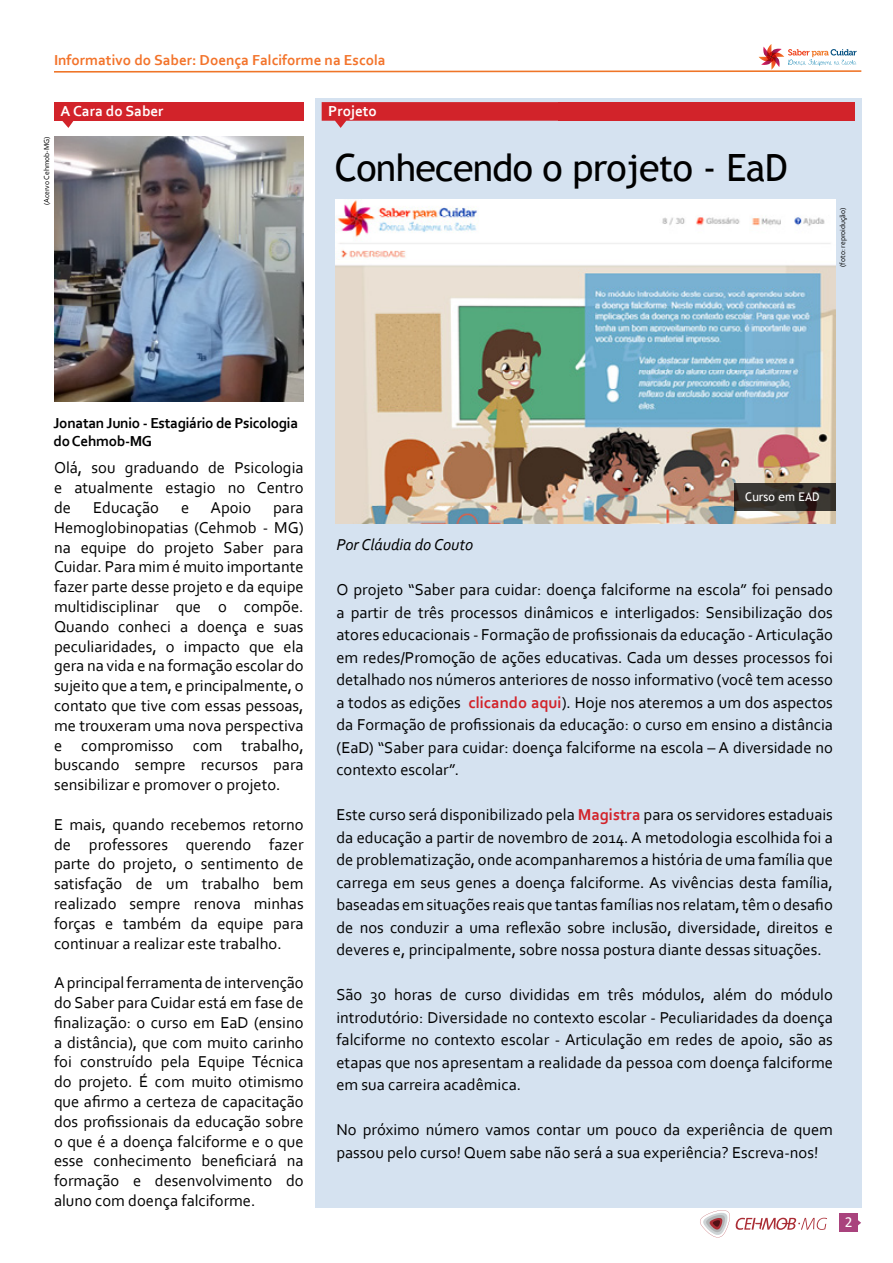
<style>
.page{position:relative;width:893px;height:1263px;background:#fff}
.page>*{position:absolute;margin:0;border:0;box-sizing:border-box;transform-origin:0 0}
.t1{font:37.5px "Trebuchet MS";letter-spacing:-.02em;color:#000}
.t2{font:16.5px/19.8px "Corbel";color:#000;text-align:justify}
.t3{font:italic 16.5px "Corbel";color:#000}
.t4{font:15.3px "Calibri";color:#fff}
.t5{font:700 15.15px/18.1px "Corbel";letter-spacing:-.02em;color:#000}
.t6{font:700 15.15px "Corbel";color:#f3732a}
.t7{font:700 15.15px "Corbel";color:#fff}
.t8{font:12px "Trebuchet MS";color:#fff}
.t9{font:7.65px "Corbel";color:#000}
.s1{font-weight:700;color:#d2232a}
</style>
<div class="page">
<svg style="left:700px;top:1210px;width:127px;height:28px"></svg>
<div style="left:840px;top:1214px;width:18px;height:18px;background:#a9437d"></div>
<svg style="left:858px;top:1220px;width:3px;height:6px"></svg>
<img style="left:54px;top:137px;width:250px;height:265px">
<div style="left:54px;top:102px;width:250px;height:19px;background:#d2232a"></div>
<div style="left:315px;top:98px;width:547px;height:1109px;background:#d5e2f0"></div>
<svg style="left:322px;top:102px;width:236px;height:26px"></svg>
<svg style="left:54px;top:44px;width:807px;height:29px"></svg>
<div style="left:558px;top:102px;width:296px;height:19px;background:#d2232a"></div>
<svg style="left:62px;top:121px;width:12px;height:7px"></svg>
<img style="left:336px;top:199px;width:500px;height:324px">
<svg style="left:735px;top:483px;width:101px;height:28px;background:#342f2b"></svg>
<p class="t6" style="left:54px;top:51px;width:333px">Informativo do Saber: Doença Falciforme na Escola</p>
<p class="t7" style="left:61px;top:102px;width:105px">A Cara do Saber</p>
<p class="t7" style="left:328px;top:102px;width:50px">Projeto</p>
<p class="t9" style="left:42px;top:205px;width:70px;rotate:-90deg">(Acervo Cehmob-MG)</p>
<h1 class="t1" style="left:335px;top:145px;width:455px">Conhecendo o projeto - EaD</h1>
<p class="t9" style="left:838px;top:267px;width:61px;rotate:-90deg">(foto: reproidução)</p>
<p class="t5" style="left:54px;top:413px;width:246px">Jonatan Junio - Estagiário de Psicologia do Cehmob-MG</p>
<p class="t2" style="left:54px;top:458px;width:251px">Olá, sou graduando de Psicologia e atualmente estagio no Centro de</p>
<p class="t2" style="left:93px;top:497px;width:67px">Educação</p>
<p class="t2" style="left:181px;top:497px;width:10px">e</p>
<p class="t2" style="left:211px;top:497px;width:42px">Apoio</p>
<p class="t2" style="left:54px;top:497px;width:251px;text-indent:219px">para Hemoglobinopatias (Cehmob - MG) na equipe do projeto Saber para Cuidar. Para mim é muito importante fazer parte desse projeto e da equipe multidisciplinar que o compõe.<br>Quando conheci a doença e suas peculiaridades, o impacto que ela gera na vida e na formação escolar do sujeito que a tem, e principalmente, o contato que tive com essas pessoas, me trouxeram uma nova perspectiva e compromisso com trabalho, buscando sempre recursos para sensibilizar e promover o projeto.</p>
<p class="t2" style="left:54px;top:814px;width:251px">E mais, quando recebemos retorno de professores querendo fazer parte do projeto, o sentimento de satisfação de um trabalho bem realizado sempre renova minhas forças e também da equipe para continuar a realizar este trabalho.</p>
<p class="t2" style="left:54px;top:972px;width:251px">A principal ferramenta de intervenção do Saber para Cuidar está em fase de finalização: o curso em EaD (ensino a distância), que com muito carinho foi construído pela Equipe Técnica do projeto. É com muito otimismo que afirmo a certeza de capacitação dos profissionais da educação sobre o que é a doença falciforme e o que esse conhecimento beneficiará na formação e desenvolvimento do aluno com doença falciforme.</p>
<p class="t8" style="left:745px;top:490px;width:76px">Curso em EAD</p>
<p class="t3" style="left:336px;top:534px;width:138px">Por Cláudia do Couto</p>
<p class="t2" style="left:336px;top:578px;width:498px;line-height:22.5px">O projeto “Saber para cuidar: doença falciforme na escola” foi pensado a partir de três processos dinâmicos e interligados: Sensibilização dos atores educacionais - Formação de profissionais da educação - Articulação em redes/Promoção de ações educativas. Cada um desses processos foi detalhado nos números anteriores de nosso informativo (você tem acesso a todos as edições <span class="s1">clicando aqui</span>). Hoje nos ateremos a um dos aspectos da Formação de profissionais da educação: o curso em ensino a distância (EaD) “Saber para cuidar: doença falciforme na escola – A diversidade no contexto escolar”.</p>
<p class="t2" style="left:336px;top:803px;width:498px;line-height:22.5px">Este curso será disponibilizado pela <span class="s1">Magistra</span> para os servidores estaduais da educação a partir de novembro de 2014. A metodologia escolhida foi a de problematização, onde acompanharemos a história de uma família que carrega em seus genes a doença falciforme. As vivências desta família, baseadas em situações reais que tantas famílias nos relatam, têm o desafio de nos conduzir a uma reflexão sobre inclusão, diversidade, direitos e deveres e, principalmente, sobre nossa postura diante dessas situações.</p>
<p class="t2" style="left:336px;top:983px;width:498px;line-height:22.5px">São 30 horas de curso divididas em três módulos, além do módulo introdutório: Diversidade no contexto escolar - Peculiaridades da doença falciforme no contexto escolar - Articulação em redes de apoio, são as etapas que nos apresentam a realidade da pessoa com doença falciforme em sua carreira acadêmica.</p>
<p class="t2" style="left:336px;top:1118px;width:498px;line-height:22.5px">No próximo número vamos contar um pouco da experiência de quem passou pelo curso! Quem sabe não será a sua experiência? Escreva-nos!</p>
<p class="t4" style="left:845px;top:1213px;width:9px">2</p>
</div>
